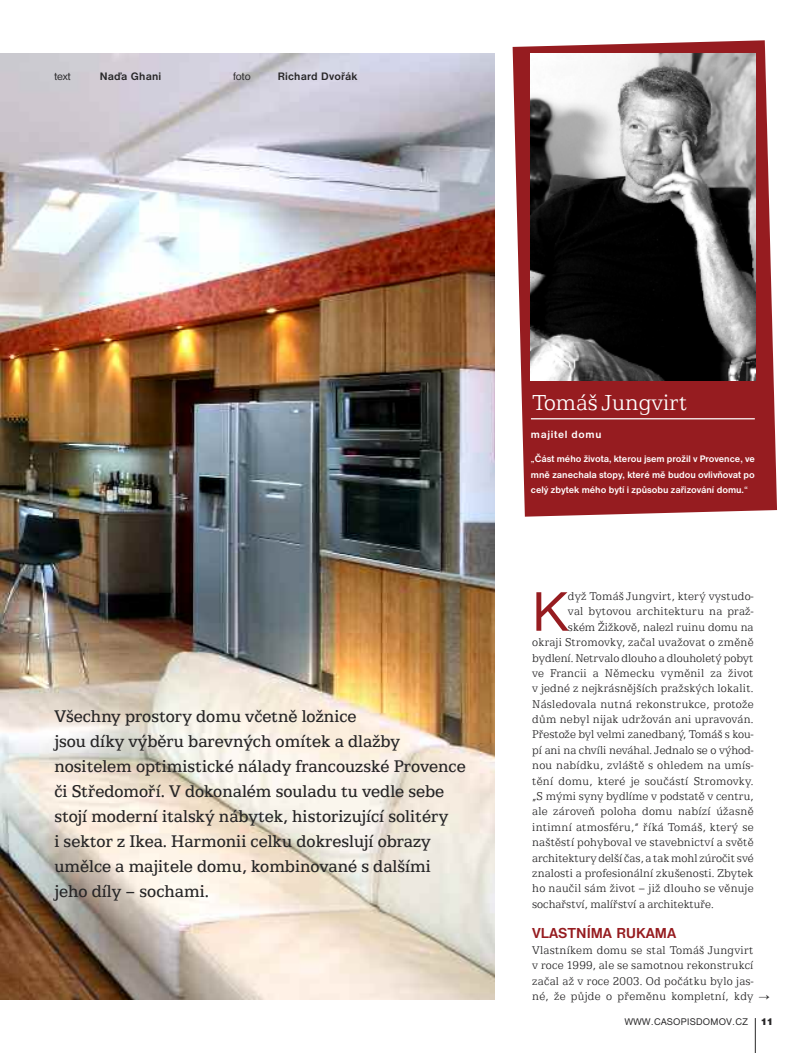
<style>
.page{position:relative;width:808px;height:1053px;background:#fff}
.page>*{position:absolute;margin:0;border:0;box-sizing:border-box;transform-origin:0 0}
.t1{font:57.75px "Nimbus Sans DCE";color:#961c20}
.t2{font:300 22.5px "Egyptian TCE";color:#fff;scale:.95 1}
.t3{font:17.5px/25px "Egyptian TCE";color:#272627;scale:.95 1}
.t4{font:700 15px "Nimbus Sans DCE";color:#961c20}
.t5{font:300 11.62px/15.4px "Egyptian TCE";letter-spacing:.02em;color:#272627;text-align:justify;scale:.94 1}
.t6{font:300 11.62px "Egyptian TCE";color:#272627;scale:.94 1}
.t7{font:700 11.25px "Nimbus Sans DCE";letter-spacing:.02em;color:#272627}
.t8{font:11.25px "Nimbus Sans DCE";letter-spacing:-.01em;color:#272627}
.t9{font:700 10.88px "Nimbus Sans DCE";letter-spacing:.06em;color:#fff}
.t10{font:10px "Nimbus Sans DCE";letter-spacing:.03em;color:#272627}
.t11{font:900 10px "Nimbus Sans DCE";color:#272627}
.t12{font:700 9.75px/15.6px "Nimbus Sans DCE";color:#fff;text-align:justify}
</style>
<div class="page">
<img style="left:0;top:53px;width:495px;height:946px">
<svg style="left:513px;top:40px;width:264px;height:476px;fill:#961c20"></svg>
<hr style="left:531px;top:418px;width:224px;height:1px;background:#fff">
<hr style="left:755px;top:1017px;width:1px;height:35px;background:#272627">
<img style="left:531px;top:53px;width:224px;height:327px">
<p class="t8" style="left:54px;top:69px;width:18px">text</p>
<p class="t7" style="left:100px;top:69px;width:63px">Naďa Ghani</p>
<p class="t8" style="left:233px;top:69px;width:19px">foto</p>
<p class="t7" style="left:278px;top:69px;width:81px">Richard Dvořák</p>
<p class="t3" style="left:54px;top:703px;width:434px">Všechny prostory domu včetně ložnice<br>jsou díky výběru barevných omítek a dlažby nositelem optimistické nálady francouzské Provence či Středomoří. V dokonalém souladu tu vedle sebe stojí moderní italský nábytek, historizující solitéry<br>i sektor z Ikea. Harmonii celku dokreslují obrazy umělce a majitele domu, kombinované s dalšími jeho díly – sochami.</p>
<h2 class="t2" style="left:532px;top:389px;width:165px">Tomáš Jungvirt</h2>
<p class="t9" style="left:531px;top:427px;width:72px">majitel domu</p>
<p class="t12" style="left:531px;top:451px;width:225px">„Část mého života, kterou jsem prožil v Provence, ve mně zanechala stopy, které mě budou ovlivňovat po celý zbytek mého bytí i způsobu zařizování domu.“</p>
<h1 class="t1" style="left:532px;top:577px;width:37px">K</h1>
<p class="t5" style="left:568px;top:588px;width:199px">dyž Tomáš Jungvirt, který vystudo-</p>
<p class="t5" style="left:568px;top:603px;width:199px">val bytovou architekturu na praž-</p>
<p class="t5" style="left:568px;top:619px;width:199px">ském Žižkově, nalezl ruinu domu na</p>
<p class="t5" style="left:532px;top:634px;width:237px">okraji Stromovky, začal uvažovat o změně</p>
<p class="t6" style="left:532px;top:650px;width:237px">bydlení. Netrvalo dlouho a dlouholetý pobyt</p>
<p class="t5" style="left:532px;top:665px;width:237px">ve Francii a Německu vyměnil za život</p>
<p class="t5" style="left:532px;top:680px;width:237px">v jedné z nejkrásnějších pražských lokalit.</p>
<p class="t5" style="left:532px;top:696px;width:237px">Následovala nutná rekonstrukce, protože</p>
<p class="t5" style="left:532px;top:711px;width:237px">dům nebyl nijak udržován ani upravován.</p>
<p class="t6" style="left:532px;top:727px;width:237px">Přestože byl velmi zanedbaný, Tomáš s kou-</p>
<p class="t6" style="left:532px;top:743px;width:237px">pí ani na chvíli neváhal. Jednalo se o výhod-</p>
<p class="t5" style="left:532px;top:757px;width:237px">nou nabídku, zvláště s ohledem na umís-</p>
<p class="t5" style="left:532px;top:772px;width:237px">tění domu, které je součástí Stromovky.</p>
<p class="t5" style="left:532px;top:788px;width:237px">„S mými syny bydlíme v podstatě v centru,</p>
<p class="t5" style="left:532px;top:803px;width:237px">ale zároveň poloha domu nabízí úžasně</p>
<p class="t5" style="left:532px;top:819px;width:237px">intimní atmosféru,“ říká Tomáš, který se</p>
<p class="t5" style="left:532px;top:834px;width:237px">naštěstí pohyboval ve stavebnictví a světě</p>
<p class="t6" style="left:532px;top:850px;width:237px">architektury delší čas, a tak mohl zúročit své</p>
<p class="t5" style="left:532px;top:865px;width:237px">znalosti a profesionální zkušenosti. Zbytek</p>
<p class="t5" style="left:532px;top:880px;width:237px">ho naučil sám život – již dlouho se věnuje</p>
<p class="t6" style="left:532px;top:896px;width:195px">sochařství, malířství a architektuře.</p>
<p class="t4" style="left:532px;top:924px;width:145px">VLASTNÍMA RUKAMA</p>
<p class="t5" style="left:532px;top:942px;width:237px">Vlastníkem domu se stal Tomáš Jungvirt v roce 1999, ale se samotnou rekonstrukcí začal až v roce 2003. Od počátku bylo jas&shy;né, že půjde o přeměnu kompletní, kdy</p>
<p class="t10" style="left:625px;top:1015px;width:124px">WWW.CASOPISDOMOV.CZ</p>
<p class="t11" style="left:760px;top:1015px;width:14px">11</p>
</div>
